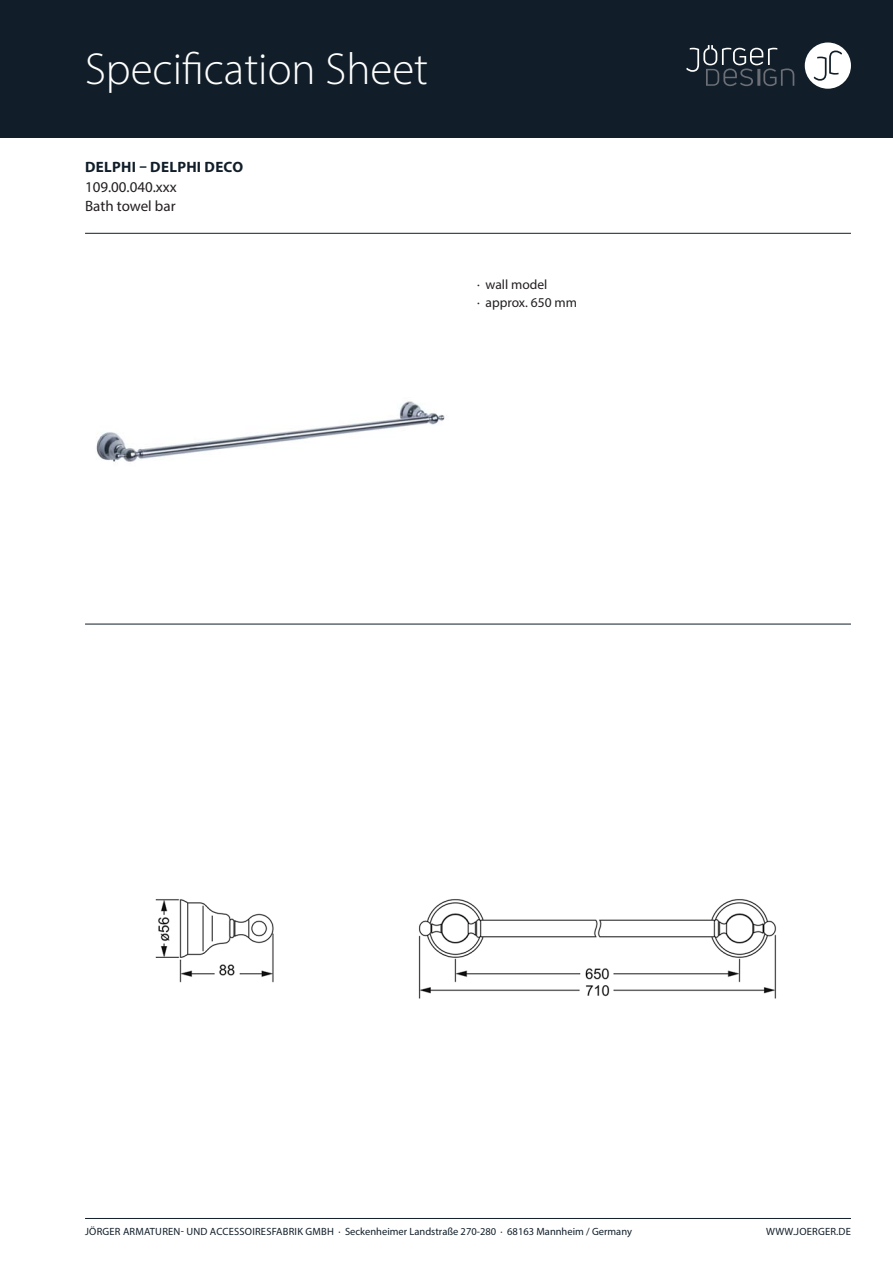
<style>
.page{position:relative;width:893px;height:1263px;background:#fff}
.page>*{position:absolute;margin:0;border:0;box-sizing:border-box;transform-origin:0 0}
.t1{font:300 45px "Myriad Pro";color:#fff}
.t2{font:15px "Myriad Pro";color:#231f20}
.t3{font:700 15px "Myriad Pro";letter-spacing:.02em;color:#111e29}
.t4{font:13.5px/18px "Myriad Pro";color:#231f20}
.t5{font:10.5px "Myriad Pro";letter-spacing:.005em;color:#111e29}
</style>
<div class="page">
<div style="left:0;top:0;width:893px;height:138px;background:#111e29"></div>
<div style="left:805px;top:43px;width:46px;height:46px;background:#fff;border-radius:50%"></div>
<svg style="left:814px;top:51px;width:28px;height:30px"></svg>
<svg style="left:686px;top:45px;width:108px;height:41px"></svg>
<hr style="left:85px;top:1218px;width:766px;height:1px;background:#111e29">
<hr style="left:85px;top:233px;width:766px;height:1px;background:#111e29">
<hr style="left:85px;top:624px;width:766px;height:1px;background:#111e29">
<img style="left:96px;top:401px;width:349px;height:62px">
<img style="left:155px;top:899px;width:622px;height:100px">
<h1 class="t1" style="left:85px;top:52px;width:345px">Specification Sheet</h1>
<h2 class="t3" style="left:85px;top:161px;width:159px">DELPHI – DELPHI DECO</h2>
<h2 class="t2" style="left:85px;top:200px;width:92px">Bath towel bar</h2>
<h2 class="t2" style="left:85px;top:181px;width:93px">109.00.040.xxx</h2>
<p class="t4" style="left:477px;top:277px;width:101px">· wall model<br>· approx. 650 mm</p>
<p class="t5" style="left:85px;top:1228px;width:548px">JÖRGER ARMATUREN- UND ACCESSOIRESFABRIK GMBH · Seckenheimer Landstraße 270-280 · 68163 Mannheim / Germany</p>
<p class="t5" style="left:766px;top:1228px;width:86px">WWW.JOERGER.DE</p>
</div>
